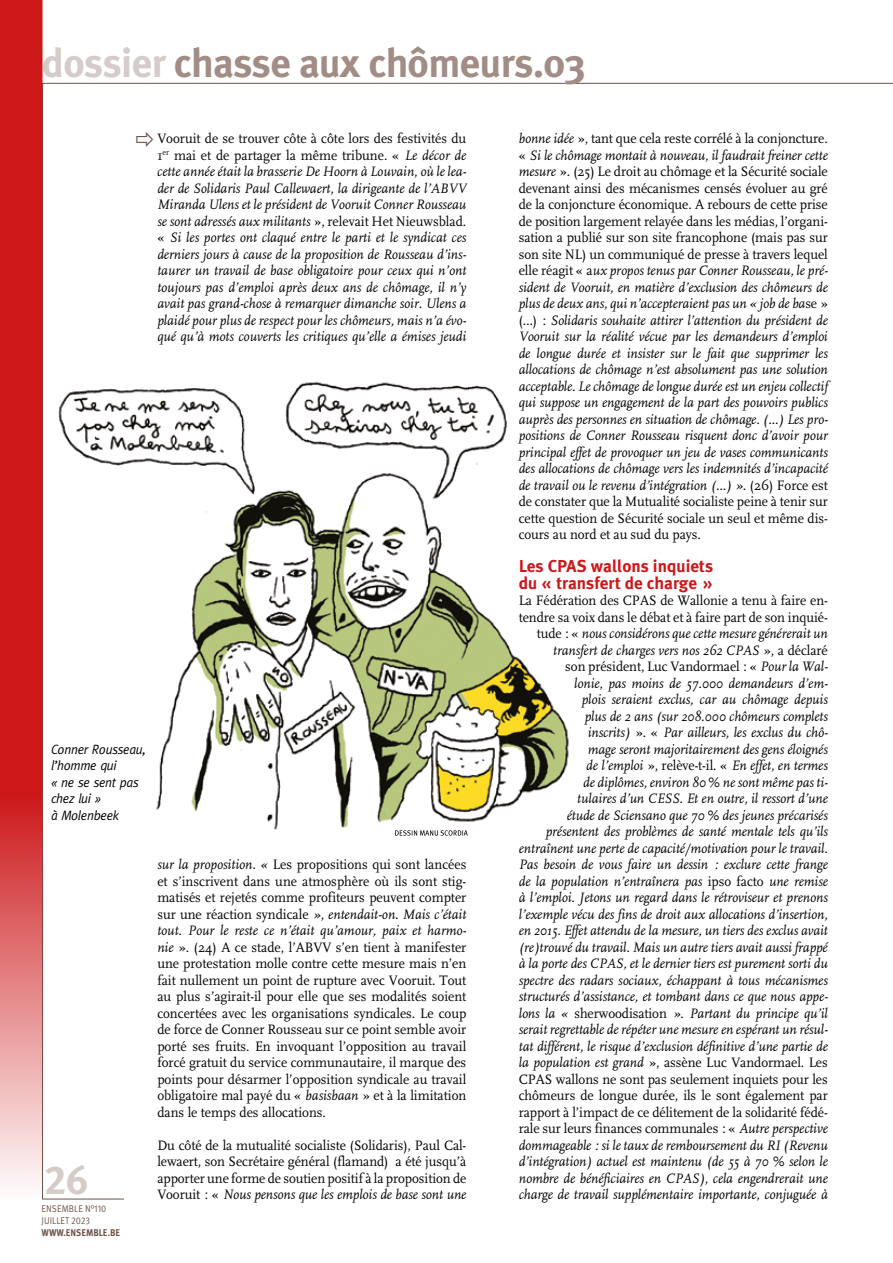
<style>
.page{position:relative;width:893px;height:1263px;background:#fff}
.page>*{position:absolute;margin:0;border:0;box-sizing:border-box;transform-origin:0 0}
.t1{font:700 40.5px "Meta Plus";letter-spacing:-.015em;color:#a28d86}
.t2{font:40.5px "Meta Plus Bold Caps";color:#d5cbc9}
.t3{font:700 17.25px/16.5px "Meta Plus";color:#cd1719}
.t4{font:italic 14.25px/16.5px "FF Scala";letter-spacing:-.005em;color:#000;text-align:justify;scale:.95 1}
.t5{font:14.25px/16.5px "FF Scala";color:#000;text-align:justify;scale:.95 1}
.t6{font:italic 13.5px/16.5px "Meta";letter-spacing:-.02em;color:#000;scale:.95 1}
.t7{font:9.75px/12px "Meta Pro";letter-spacing:.01em;color:#6f524b;scale:.9 1}
.t8{font:700 9.75px "Meta Plus";color:#6f524b;scale:.9 1}
.s1{color:#d5cbc9}
.s2{font-style:normal}
.s3{font-style:italic}
</style>
<div class="page">
<svg style="left:0;top:0;width:43px;height:1199px;background:#d33d3f"></svg>
<img style="left:58px;top:381px;width:511px;height:449px">
<svg style="left:395px;top:830px;width:73px;height:6px"></svg>
<h1 class="t1" style="left:42px;top:39px;width:546px"><span class="s1">dossier</span> chasse aux chômeurs.03</h1>
<p class="t4" style="left:157px;top:131px;width:327px"><span class="s2">Vooruit de se trouver côte à côte lors des festivités du 1</span><sup>er</sup> <span class="s2">mai et de partager la même tribune. «</span> Le décor de cette année était la brasserie De Hoorn à Louvain, où le lea&shy;der de Solidaris Paul Callewaert, la dirigeante de l’ABVV Miranda Ulens et le président de Vooruit Conner Rousseau se sont adressés aux militants <span class="s2">», relevait Het Nieuwsblad. «</span> Si les portes ont claqué entre le parti et le syndicat ces derniers jours à cause de la proposition de Rousseau d’ins&shy;taurer un travail de base obligatoire pour ceux qui n’ont toujours pas d’emploi après deux ans de chômage, il n’y avait pas grand-chose à remarquer dimanche soir. Ulens a plaidé pour plus de respect pour les chômeurs, mais n’a évo&shy;qué qu’à mots couverts les critiques qu’elle a émises jeudi</p>
<p class="t6" style="left:51px;top:740px;width:101px">Conner Rousseau, l’homme qui<br>« ne se sent pas chez lui »<br>à Molenbeek</p>
<h1 class="t2" style="left:45px;top:1156px;width:45px">26</h1>
<p class="t7" style="left:42px;top:1203px;width:74px">ENSEMBLE N°110<br>JUILLET 2023</p>
<p class="t8" style="left:41px;top:1227px;width:89px">WWW.ENSEMBLE.BE</p>
<p class="t5" style="left:157px;top:856px;width:327px"><span class="s3">sur la proposition. «</span> Les propositions qui sont lancées et s’inscrivent dans une atmosphère où ils sont stig&shy;matisés et rejetés comme profiteurs peuvent compter sur une réaction syndicale <span class="s3">», entendait-on. Mais c’était tout. Pour le reste ce n’était qu’amour, paix et harmo&shy;nie</span> ». (24) A ce stade, l’ABVV s’en tient à manifester une protestation molle contre cette mesure mais n’en fait nullement un point de rupture avec Vooruit. Tout au plus s’agirait-il pour elle que ses modalités soient concertées avec les organisations syndicales. Le coup de force de Conner Rousseau sur ce point semble avoir porté ses fruits. En invoquant l’opposition au travail forcé gratuit du service communautaire, il marque des points pour désarmer l’opposition syndicale au travail obligatoire mal payé du « <span class="s3">basisbaan</span> » et à la limitation dans le temps des allocations.</p>
<p class="t5" style="left:157px;top:1137px;width:327px">Du côté de la mutualité socialiste (Solidaris), Paul Cal&shy;lewaert, son Secrétaire général (flamand) a été jusqu’à apporter une forme de soutien positif à la proposition de Vooruit : « <span class="s3">Nous pensons que les emplois de base sont une</span></p>
<p class="t4" style="left:519px;top:131px;width:327px">bonne idée <span class="s2">», tant que cela reste corrélé à la conjoncture. «</span> Si le chômage montait à nouveau, il faudrait freiner cette mesure <span class="s2">». (25) Le droit au chômage et la Sécurité sociale devenant ainsi des mécanismes censés évoluer au gré de la conjoncture économique. A rebours de cette prise de position largement relayée dans les médias, l’organi&shy;sation a publié sur son site francophone (mais pas sur son site NL) un communiqué de presse à travers lequel elle réagit « a</span>ux propos tenus par Conner Rousseau, le pré&shy;sident de Vooruit, en matière d’exclusion des chômeurs de plus de deux ans, qui n’accepteraient pas un « job de ba<span class="s2">se » (…) :</span> Solidaris souhaite attirer l’attention du président de Vooruit sur la réalité vécue par les demandeurs d’emploi de longue durée et insister sur le fait que supprimer les allocations de chômage n’est absolument pas une solution acceptable. Le chômage de longue durée est un enjeu collectif qui suppose un engagement de la part des pouvoirs publics auprès des personnes en situation de chômage. (...) Les pro&shy;positions de Conner Rousseau risquent donc d’avoir pour principal effet de provoquer un jeu de vases communicants des allocations de chômage vers les indemnités d’incapacité de travail ou le revenu d’intégration (...) ». <span class="s2">(26) Force est de constater que la Mutualité socialiste peine à tenir sur cette question de Sécurité sociale un seul et même dis&shy;cours au nord et au sud du pays.</span></p>
<p class="t3" style="left:519px;top:558px;width:196px">Les CPAS wallons inquiets du « transfert de charge »</p>
<p class="t4" style="left:519px;top:593px;width:327px;text-align:right"><span class="s2">La Fédération des CPAS de Wallonie a tenu à faire en&shy;tendre sa voix dans le débat et à faire part de son inquié&shy;tude : «</span> nous considérons que cette mesure générerait un transfert de charges vers nos 262 CPAS <span class="s2">», a déclaré<br>son président, Luc Vandormael : «</span> Pour la Wal-<br>lonie, pas moins de 57.000 demandeurs d’em-<br>plois seraient exclus, car au chômage depuis<br>plus de 2 ans (sur 208.000 chômeurs complets<br>inscrits) <span class="s2">». «</span> Par ailleurs, les exclus du chô-<br>mage seront majoritairement des gens éloignés<br>de l’emploi <span class="s2">», relève-t-il. «</span> En effet, en termes<br>de diplômes, environ 80 % ne sont même pas ti-<br>tulaires d’un CESS. Et en outre, il ressort d’une<br>étude de Sciensano que 70 % des jeunes précarisés présentent des problèmes de santé mentale tels qu’ils entraînent une perte de capacité/motivation pour le travail.<br>Pas besoin de vous faire un dessin : exclure cette frange de la population n’entraînera pas <span class="s2">ipso facto</span> une remise à l’emploi<span class="s2">.</span> Jetons un regard dans le rétroviseur et prenons l’exemple vécu des fins de droit aux allocations d’insertion, en 2015. Effet attendu de la mesure, un tiers des exclus avait (re)trouvé du travail. Mais un autre tiers avait aussi frappé à la porte des CPAS, et le dernier tiers est purement sorti du spectre des radars sociaux, échappant à tous mécanismes structurés d’assistance, et tombant dans ce que nous appe&shy;lons la « <span class="s2">sherwoodisation</span> »<span class="s2">.</span> Partant du principe qu’il serait regrettable de répéter une mesure en espérant un résul&shy;tat différent, le risque d’exclusion définitive d’une partie de la population est grand <span class="s2">», assène Luc Vandormael. Les CPAS wallons ne sont pas seulement inquiets pour les chômeurs de longue durée, ils le sont également par rapport à l’impact de ce délitement de la solidarité fédé&shy;rale sur leurs finances communales : «</span> Autre perspective dommageable : si le taux de remboursement du RI (Revenu d’intégration) actuel est maintenu (de 55 à 70 % selon le nombre de bénéficiaires en CPAS), cela engendrerait une charge de travail supplémentaire importante, conjuguée à</p>
</div>
